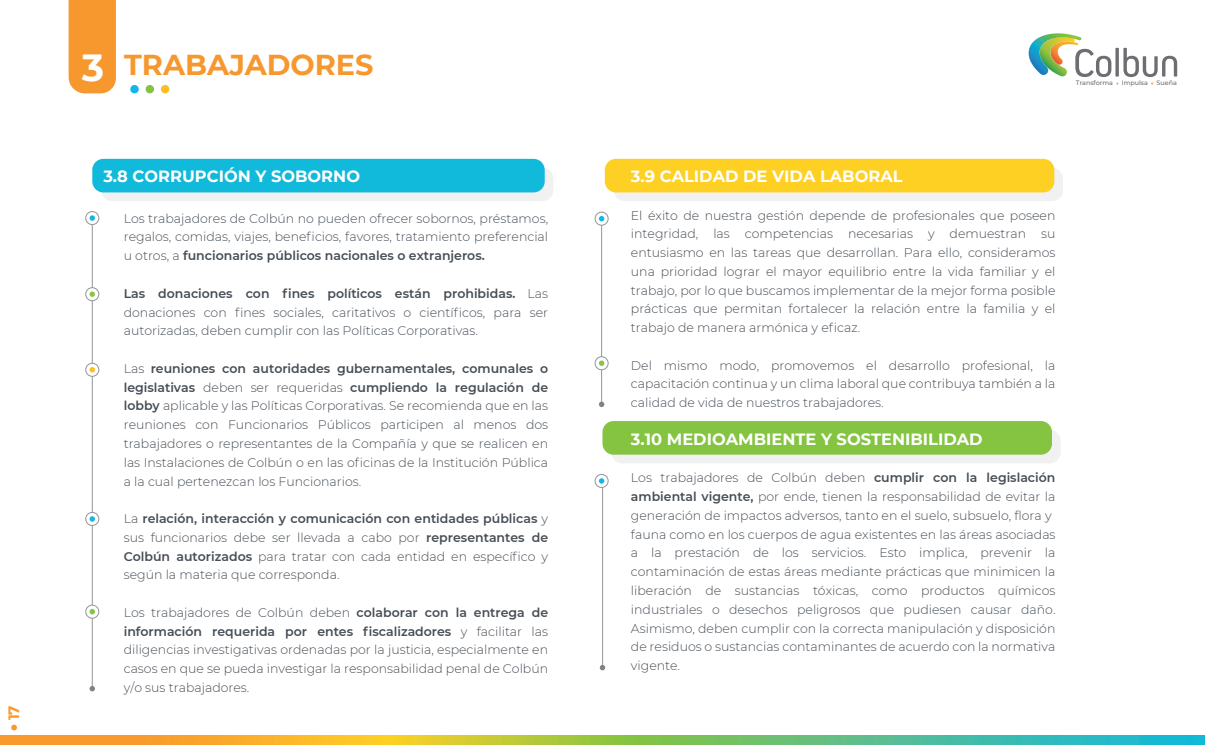
<style>
.page{position:relative;width:1205px;height:745px;background:#fff}
.page>*{position:absolute;margin:0;border:0;box-sizing:border-box;transform-origin:0 0}
.t1{font:700 28.75px "Montserrat";color:#f7982f}
.t2{font:700 16.25px "Montserrat";color:#fff}
.t3{font:700 15px "Montserrat";color:#f8992d}
.t4{font:300 12.5px/18.8px "Montserrat";color:#454d55;text-align:justify}
.t5{font:500 6.38px "Montserrat";color:#6d6e71}
.s1{font-size:37.62px;color:#fff}
.s2{font-weight:600}
</style>
<div class="page">
<svg style="left:1028px;top:33px;width:149px;height:51px"></svg>
<svg style="left:0;top:735px;width:1205px;height:9px;background:#9cb960"></svg>
<svg style="left:11px;top:724px;width:6px;height:6px"></svg>
<div style="left:130px;top:85px;width:9px;height:8px;background:#15b5e8;border-radius:50%"></div>
<div style="left:146px;top:85px;width:8px;height:8px;background:#84c147;border-radius:50%"></div>
<div style="left:161px;top:85px;width:8px;height:8px;background:#fdbe26;border-radius:50%"></div>
<div style="left:69px;top:0;width:47px;height:93px;background:#f7982f"></div>
<div style="left:101px;top:167px;width:452px;height:34px;background:linear-gradient(to right,#f2f1f1,#f1f1f1);border-radius:11px"></div>
<div style="left:92px;top:159px;width:453px;height:33px;background:#11b9da;border-radius:11px"></div>
<div style="left:613px;top:167px;width:450px;height:34px;background:linear-gradient(to right,#f2f1f1,#f2f1f0);border-radius:11px"></div>
<div style="left:605px;top:159px;width:449px;height:33px;background:#fed023;border-radius:11px"></div>
<div style="left:611px;top:429px;width:450px;height:34px;background:linear-gradient(to right,#f2f1f1,#f2f1f1);border-radius:11px"></div>
<div style="left:602px;top:421px;width:450px;height:33px;background:#84c440;border-radius:11px"></div>
<hr style="left:92px;top:211px;width:1px;height:476px;background:#939598">
<svg style="left:86px;top:211px;width:13px;height:13px"></svg>
<div style="left:85px;top:211px;width:14px;height:14px;border:1px solid #939598;border-radius:50%"></div>
<svg style="left:90px;top:215px;width:5px;height:6px"></svg>
<svg style="left:86px;top:287px;width:13px;height:13px"></svg>
<div style="left:85px;top:287px;width:14px;height:14px;border:1px solid #939598;border-radius:50%"></div>
<svg style="left:90px;top:291px;width:5px;height:6px"></svg>
<svg style="left:86px;top:363px;width:13px;height:13px"></svg>
<div style="left:85px;top:363px;width:14px;height:13px;border:1px solid #939598;border-radius:50%"></div>
<svg style="left:90px;top:367px;width:5px;height:5px"></svg>
<svg style="left:86px;top:512px;width:13px;height:13px"></svg>
<div style="left:85px;top:511px;width:14px;height:14px;border:1px solid #939598;border-radius:50%"></div>
<svg style="left:90px;top:516px;width:5px;height:5px"></svg>
<svg style="left:86px;top:604px;width:13px;height:13px"></svg>
<div style="left:85px;top:604px;width:14px;height:14px;border:1px solid #939598;border-radius:50%"></div>
<svg style="left:90px;top:608px;width:5px;height:6px"></svg>
<svg style="left:90px;top:685px;width:5px;height:6px"></svg>
<hr style="left:602px;top:480px;width:1px;height:187px;background:#939598">
<hr style="left:601px;top:212px;width:1px;height:191px;background:#939598">
<svg style="left:595px;top:212px;width:13px;height:13px"></svg>
<div style="left:595px;top:212px;width:13px;height:13px;border:1px solid #939598;border-radius:50%"></div>
<svg style="left:599px;top:216px;width:5px;height:5px"></svg>
<svg style="left:595px;top:356px;width:13px;height:13px"></svg>
<div style="left:595px;top:356px;width:13px;height:14px;border:1px solid #939598;border-radius:50%"></div>
<svg style="left:599px;top:360px;width:5px;height:6px"></svg>
<div style="left:595px;top:474px;width:13px;height:13px;border:1px solid #939598;border-radius:50%"></div>
<svg style="left:599px;top:478px;width:5px;height:5px"></svg>
<svg style="left:600px;top:664px;width:5px;height:6px"></svg>
<svg style="left:599px;top:401px;width:5px;height:6px"></svg>
<p class="t3" style="left:3px;top:720px;width:16px;rotate:-90deg">17</p>
<h1 class="t1" style="left:82px;top:44px;width:293px"><span class="s1">3</span> TRABAJADORES</h1>
<p class="t5" style="left:1076px;top:79px;width:39px">Transforma</p>
<p class="t5" style="left:1121px;top:79px;width:28px">Impulsa</p>
<p class="t5" style="left:1156px;top:79px;width:22px">Sueña</p>
<h2 class="t2" style="left:103px;top:164px;width:258px">3.8 CORRUPCIÓN Y SOBORNO</h2>
<h2 class="t2" style="left:631px;top:164px;width:273px">3.9 CALIDAD DE VIDA LABORAL</h2>
<p class="t4" style="left:631px;top:205px;width:426px">El éxito de nuestra gestión depende de profesionales que poseen integridad, las competencias necesarias y demuestran su entusiasmo en las tareas que desarrollan. Para ello, consideramos una prioridad lograr el mayor equilibrio entre la vida familiar y el trabajo, por lo que buscamos implementar de la mejor forma posible prácticas que permitan fortalecer la relación entre la familia y el trabajo de manera armónica y eficaz.</p>
<p class="t4" style="left:631px;top:355px;width:426px">Del mismo modo, promovemos el desarrollo profesional, la capacitación continua y un clima laboral que contribuya también a la calidad de vida de nuestros trabajadores.</p>
<h2 class="t2" style="left:631px;top:427px;width:353px">3.10 MEDIOAMBIENTE Y SOSTENIBILIDAD</h2>
<p class="t4" style="left:631px;top:468px;width:426px;text-align:left">Los trabajadores de Colbún deben <span class="s2">cumplir con la legislación ambiental vigente,</span> por ende, tienen la responsabilidad de evitar la generación de impactos adversos, tanto en el suelo, subsuelo, flora y fauna como en los cuerpos de agua existentes en las áreas asociadas a la prestación de los servicios. Esto implica, prevenir la contaminación de estas áreas mediante prácticas que minimicen la liberación de sustancias tóxicas, como productos químicos industriales o desechos peligrosos que pudiesen causar daño.<br>Asimismo, deben cumplir con la correcta manipulación y disposición de residuos o sustancias contaminantes de acuerdo con la normativa vigente.</p>
<p class="t4" style="left:124px;top:208px;width:426px">Los trabajadores de Colbún no pueden ofrecer sobornos, préstamos, regalos, comidas, viajes, beneficios, favores, tratamiento preferencial u otros, a <span class="s2">funcionarios públicos nacionales o extranjeros.</span></p>
<p class="t4" style="left:124px;top:283px;width:426px"><span class="s2">Las donaciones con fines políticos están prohibidas.</span> Las donaciones con fines sociales, caritativos o científicos, para ser autorizadas, deben cumplir con las Políticas Corporativas.</p>
<p class="t4" style="left:124px;top:358px;width:426px">Las <span class="s2">reuniones con autoridades gubernamentales, comunales o legislativas</span> deben ser requeridas <span class="s2">cumpliendo la regulación de lobby</span> aplicable y las Políticas Corporativas. Se recomienda que en las reuniones con Funcionarios Públicos participen al menos dos trabajadores o representantes de la Compañía y que se realicen en las Instalaciones de Colbún o en las oficinas de la Institución Pública a la cual pertenezcan los Funcionarios.</p>
<p class="t4" style="left:124px;top:508px;width:426px">La <span class="s2">relación, interacción y comunicación con entidades públicas</span> y sus funcionarios debe ser llevada a cabo por <span class="s2">representantes de Colbún autorizados</span> para tratar con cada entidad en específico y según la materia que corresponda.</p>
<p class="t4" style="left:124px;top:602px;width:426px">Los trabajadores de Colbún deben <span class="s2">colaborar con la entrega de información requerida por entes fiscalizadores</span> y facilitar las diligencias investigativas ordenadas por la justicia, especialmente en casos en que se pueda investigar la responsabilidad penal de Colbún y/o sus trabajadores.</p>
</div>
